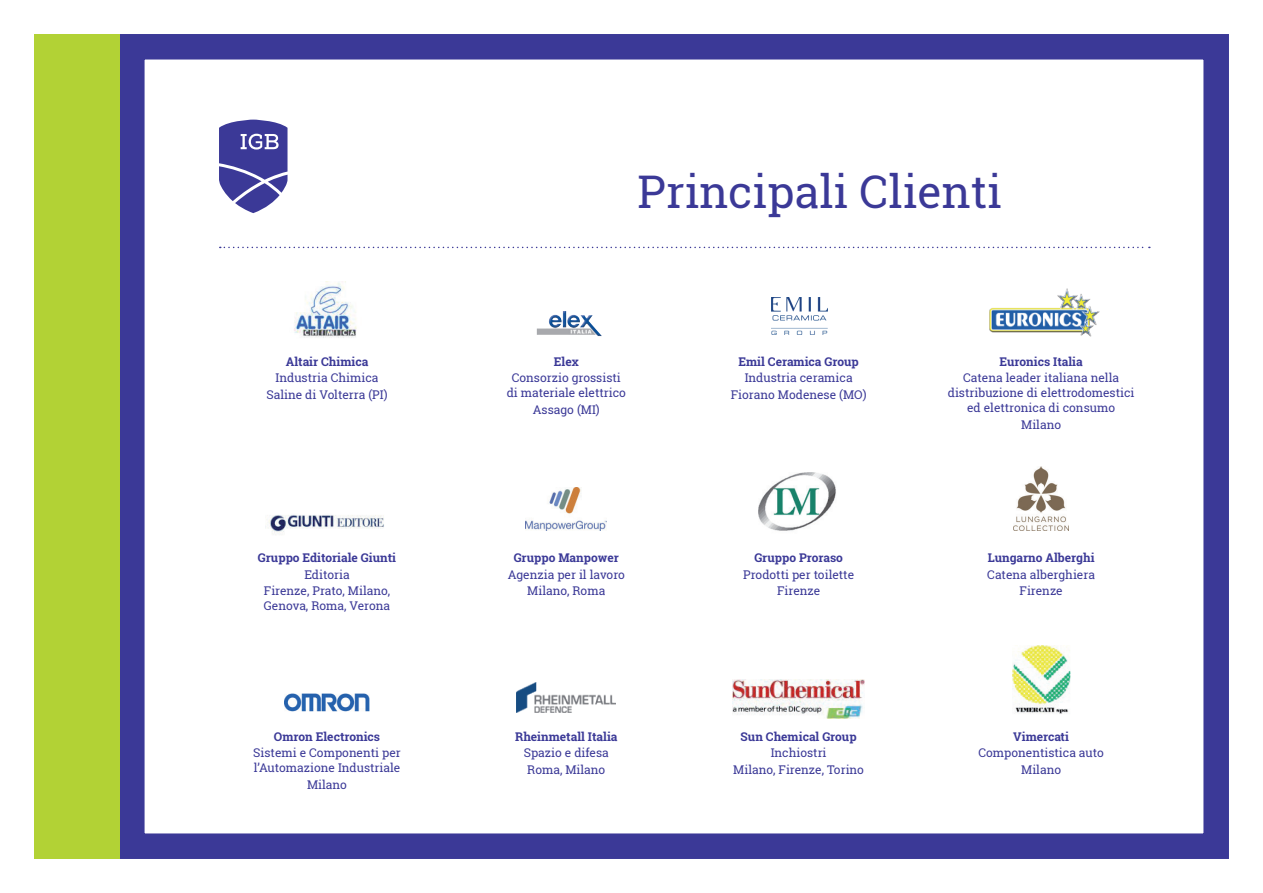
<style>
.page{position:relative;width:1263px;height:893px;background:#fff}
.page>*{position:absolute;margin:0;border:0;box-sizing:border-box;transform-origin:0 0}
.t1{font:45px "Roboto Slab";color:#3b3997}
.t2{font:12px/16.5px "Roboto Slab";color:#3b3997;text-align:center}
.t3{font:700 12px "Roboto Slab";color:#3b3997}
</style>
<div class="page">
<div style="left:119px;top:34px;width:1110px;height:825px;border:26px solid #3b3997"></div>
<div style="left:34px;top:34px;width:85px;height:825px;background:#b2d235"></div>
<svg style="left:220px;top:247px;width:930px;height:1px"></svg>
<svg style="left:219px;top:120px;width:68px;height:93px"></svg>
<img style="left:537px;top:311px;width:65px;height:25px">
<img style="left:771px;top:298px;width:56px;height:37px">
<img style="left:989px;top:289px;width:111px;height:47px">
<img style="left:265px;top:515px;width:119px;height:19px">
<img style="left:294px;top:281px;width:63px;height:57px">
<img style="left:526px;top:487px;width:81px;height:44px">
<img style="left:758px;top:473px;width:78px;height:58px">
<img style="left:1014px;top:467px;width:54px;height:63px">
<img style="left:284px;top:693px;width:86px;height:19px">
<img style="left:517px;top:683px;width:99px;height:29px">
<img style="left:1012px;top:645px;width:58px;height:69px">
<img style="left:733px;top:680px;width:131px;height:39px">
<p class="t3" style="left:286px;top:353px;width:84px">Altair Chimica</p>
<p class="t2" style="left:266px;top:369px;width:123px">Industria Chimica<br>Saline di Volterra (PI)</p>
<p class="t3" style="left:258px;top:550px;width:140px">Gruppo Editoriale Giunti</p>
<p class="t2" style="left:264px;top:566px;width:128px">Editoria<br>Firenze, Prato, Milano,</p>
<p class="t2" style="left:264px;top:597px;width:128px">Genova, Roma, Verona</p>
<p class="t3" style="left:274px;top:728px;width:108px">Omron Electronics</p>
<p class="t2" style="left:253px;top:745px;width:149px;line-height:15px;text-align:left">Sistemi e Componenti per l’Automazione Industriale</p>
<p class="t2" style="left:307px;top:776px;width:41px">Milano</p>
<h1 class="t1" style="left:638px;top:161px;width:366px">Principali Clienti</h1>
<p class="t3" style="left:554px;top:353px;width:26px">Elex</p>
<p class="t2" style="left:507px;top:370px;width:121px;line-height:15px">Consorzio grossisti di materiale elettrico</p>
<p class="t2" style="left:533px;top:401px;width:68px">Assago (MI)</p>
<p class="t3" style="left:514px;top:550px;width:107px">Gruppo Manpower</p>
<p class="t2" style="left:508px;top:566px;width:119px">Agenzia per il lavoro<br>Milano, Roma</p>
<p class="t3" style="left:515px;top:728px;width:104px">Rheinmetall Italia</p>
<p class="t2" style="left:524px;top:745px;width:87px;text-align:left">Spazio e difesa<br>Roma, Milano</p>
<p class="t3" style="left:738px;top:353px;width:122px">Emil Ceramica Group</p>
<p class="t2" style="left:731px;top:369px;width:137px">Industria ceramica<br>Fiorano Modenese (MO)</p>
<p class="t3" style="left:754px;top:550px;width:90px">Gruppo Proraso</p>
<p class="t2" style="left:743px;top:566px;width:112px">Prodotti per toilette<br>Firenze</p>
<p class="t3" style="left:740px;top:728px;width:118px">Sun Chemical Group</p>
<p class="t2" style="left:733px;top:745px;width:132px">Inchiostri<br>Milano, Firenze, Torino</p>
<p class="t3" style="left:999px;top:353px;width:85px">Euronics Italia</p>
<p class="t2" style="left:948px;top:370px;width:188px;line-height:15px">Catena leader italiana nella distribuzione di elettrodomestici ed elettronica di consumo</p>
<p class="t2" style="left:1021px;top:416px;width:41px">Milano</p>
<p class="t3" style="left:988px;top:550px;width:108px">Lungarno Alberghi</p>
<p class="t2" style="left:987px;top:566px;width:109px">Catena alberghiera<br>Firenze</p>
<p class="t3" style="left:1013px;top:728px;width:57px">Vimercati</p>
<p class="t2" style="left:978px;top:745px;width:127px">Componentistica auto<br>Milano</p>
</div>
